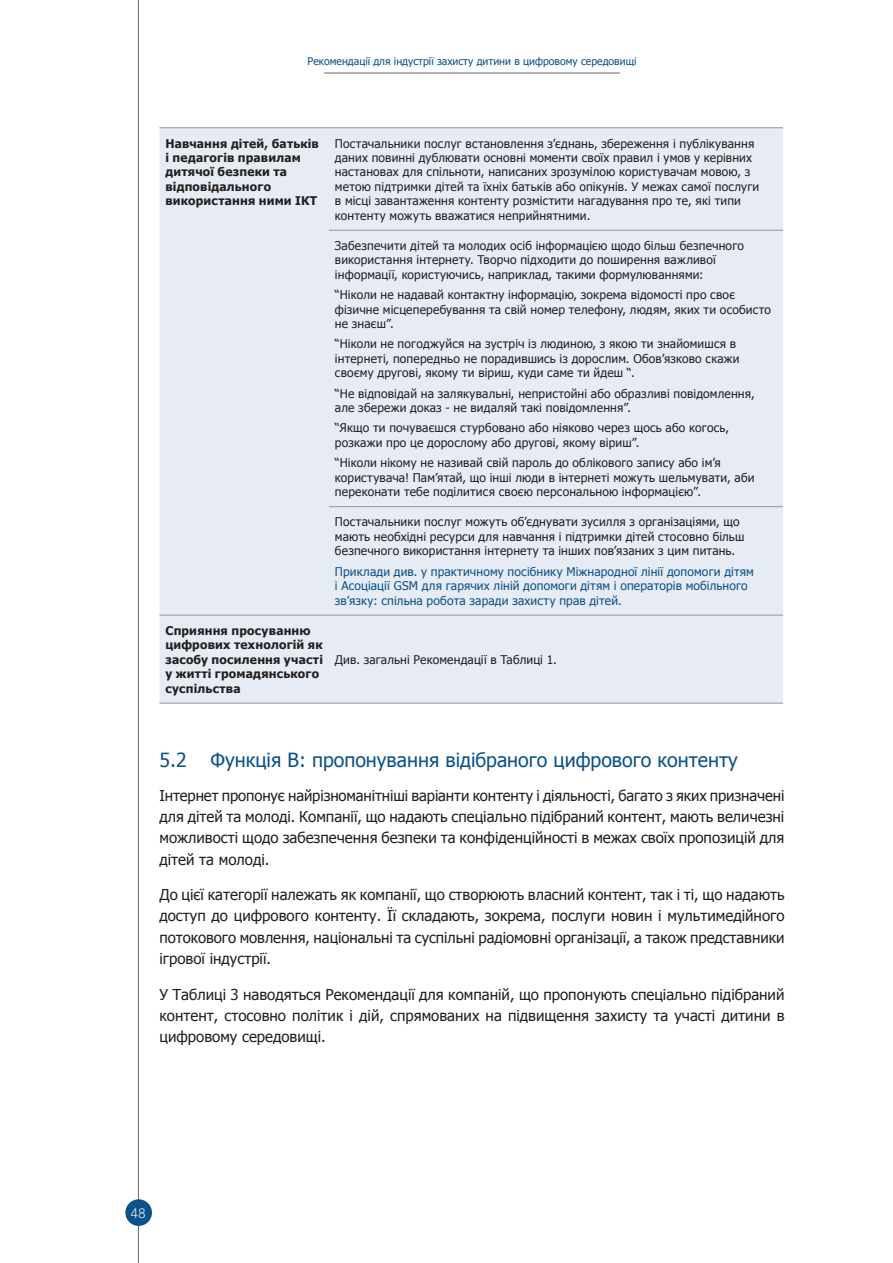
<style>
.page{position:relative;width:893px;height:1263px;background:#fff}
.page>*{position:absolute;margin:0;border:0;box-sizing:border-box;transform-origin:0 0}
.Heading_2{font:19.5px "Tahoma";color:#0a5288}
.t1{font:15px/21.3px "Tahoma";color:#231f20;text-align:justify}
.t2{font:300 13.5px "Avenir Next LT Pro";color:#fff}
.Table_text{font:12px/14.4px "Tahoma";letter-spacing:.015em;color:#231f20}
.Table_text-2{font:700 12px/14.4px "Tahoma";letter-spacing:.015em;color:#231f20}
.Table_text-3{font:12px/14.4px "Tahoma";letter-spacing:.015em;color:#0a5288}
.t3{font:10.5px "Tahoma";color:#0a5288}
</style>
<div class="page">
<hr style="left:138px;top:0;width:1px;height:1263px;background:#67676a">
<div style="left:125px;top:1199px;width:27px;height:27px;background:#0a5288;border-radius:50%"></div>
<hr style="left:324px;top:73px;width:296px;height:1px;background:#67676a">
<div style="left:159px;top:128px;width:624px;height:575px;background:#e7ebf3"></div>
<hr style="left:159px;top:127px;width:170px;height:1px;background:#939598">
<hr style="left:329px;top:127px;width:454px;height:1px;background:#939598">
<hr style="left:329px;top:230px;width:454px;height:1px;background:#939598">
<hr style="left:329px;top:506px;width:454px;height:1px;background:#939598">
<hr style="left:159px;top:615px;width:170px;height:1px;background:#939598">
<hr style="left:329px;top:615px;width:454px;height:1px;background:#939598">
<hr style="left:159px;top:703px;width:170px;height:1px;background:#939598">
<hr style="left:329px;top:703px;width:454px;height:1px;background:#939598">
<p class="t3" style="left:308px;top:54px;width:330px">Рекомендації для індустрії захисту дитини в цифровому середовищі</p>
<p class="Table_text-2" style="left:165px;top:135px;width:155px">Навчання дітей, батьків і педагогів правилам дитячої безпеки та відповідального використання ними ІКТ</p>
<p class="Table_text" style="left:335px;top:135px;width:426px">Постачальники послуг встановлення з’єднань, збереження і публікування даних повинні дублювати основні моменти своїх правил і умов у керівних настановах для спільноти, написаних зрозумілою користувачам мовою, з метою підтримки дітей та їхніх батьків або опікунів. У межах самої послуги в місці завантаження контенту розмістити нагадування про те, які типи контенту можуть вважатися неприйнятними.</p>
<p class="Table_text" style="left:335px;top:238px;width:410px">Забезпечити дітей та молодих осіб інформацією щодо більш безпечного використання інтернету. Творчо підходити до поширення важливої інформації, користуючись, наприклад, такими формулюваннями:</p>
<p class="Table_text" style="left:335px;top:287px;width:438px">“Ніколи не надавай контактну інформацію, зокрема відомості про своє фізичне місцеперебування та свій номер телефону, людям, яких ти особисто не знаєш”.</p>
<p class="Table_text" style="left:335px;top:336px;width:406px">“Ніколи не погоджуйся на зустріч із людиною, з якою ти знайомишся в інтернеті, попередньо не порадившись із дорослим. Обов’язково скажи своєму другові, якому ти віриш, куди саме ти йдеш “.</p>
<p class="Table_text" style="left:335px;top:385px;width:421px">“Не відповідай на залякувальні, непристойні або образливі повідомлення, але збережи доказ - не видаляй такі повідомлення”.</p>
<p class="Table_text" style="left:335px;top:420px;width:396px">“Якщо ти почуваєшся стурбовано або ніяково через щось або когось, розкажи про це дорослому або другові, якому віриш”.</p>
<p class="Table_text" style="left:335px;top:455px;width:421px">“Ніколи нікому не називай свій пароль до облікового запису або ім’я користувача! Пам’ятай, що інші люди в інтернеті можуть шельмувати, аби переконати тебе поділитися своєю персональною інформацією”.</p>
<p class="Table_text" style="left:335px;top:514px;width:411px">Постачальники послуг можуть об’єднувати зусилля з організаціями, що мають необхідні ресурси для навчання і підтримки дітей стосовно більш безпечного використання інтернету та інших пов’язаних з цим питань.</p>
<p class="Table_text-3" style="left:335px;top:564px;width:420px">Приклади див. у практичному посібнику Міжнародної лінії допомоги дітям і Асоціації GSM для гарячих ліній допомоги дітям і операторів мобільного зв’язку: спільна робота заради захисту прав дітей.</p>
<p class="Table_text-2" style="left:165px;top:623px;width:159px">Сприяння просуванню цифрових технологій як засобу посилення участі у житті громадянського суспільства</p>
<p class="Table_text" style="left:335px;top:652px;width:223px">Див. загальні Рекомендації в Таблиці 1.</p>
<h2 class="Heading_2" style="left:159px;top:746px;width:580px">5.2 Функція B: пропонування відібраного цифрового контенту</h2>
<p class="t1" style="left:159px;top:784px;width:627px">Інтернет пропонує найрізноманітніші варіанти контенту і діяльності, багато з яких призначені для дітей та молоді. Компанії, що надають спеціально підібраний контент, мають величезні можливості щодо забезпечення безпеки та конфіденційності в межах своїх пропозицій для дітей та молоді.</p>
<p class="t1" style="left:159px;top:883px;width:627px">До цієї категорії належать як компанії, що створюють власний контент, так і ті, що надають доступ до цифрового контенту. Її складають, зокрема, послуги новин і мультимедійного потокового мовлення, національні та суспільні радіомовні організації, а також представники ігрової індустрії.</p>
<p class="t1" style="left:159px;top:983px;width:627px">У Таблиці 3 наводяться Рекомендації для компаній, що пропонують спеціально підібраний контент, стосовно політик і дій, спрямованих на підвищення захисту та участі дитини в цифровому середовищі.</p>
<p class="t2" style="left:130px;top:1205px;width:17px">48</p>
</div>
